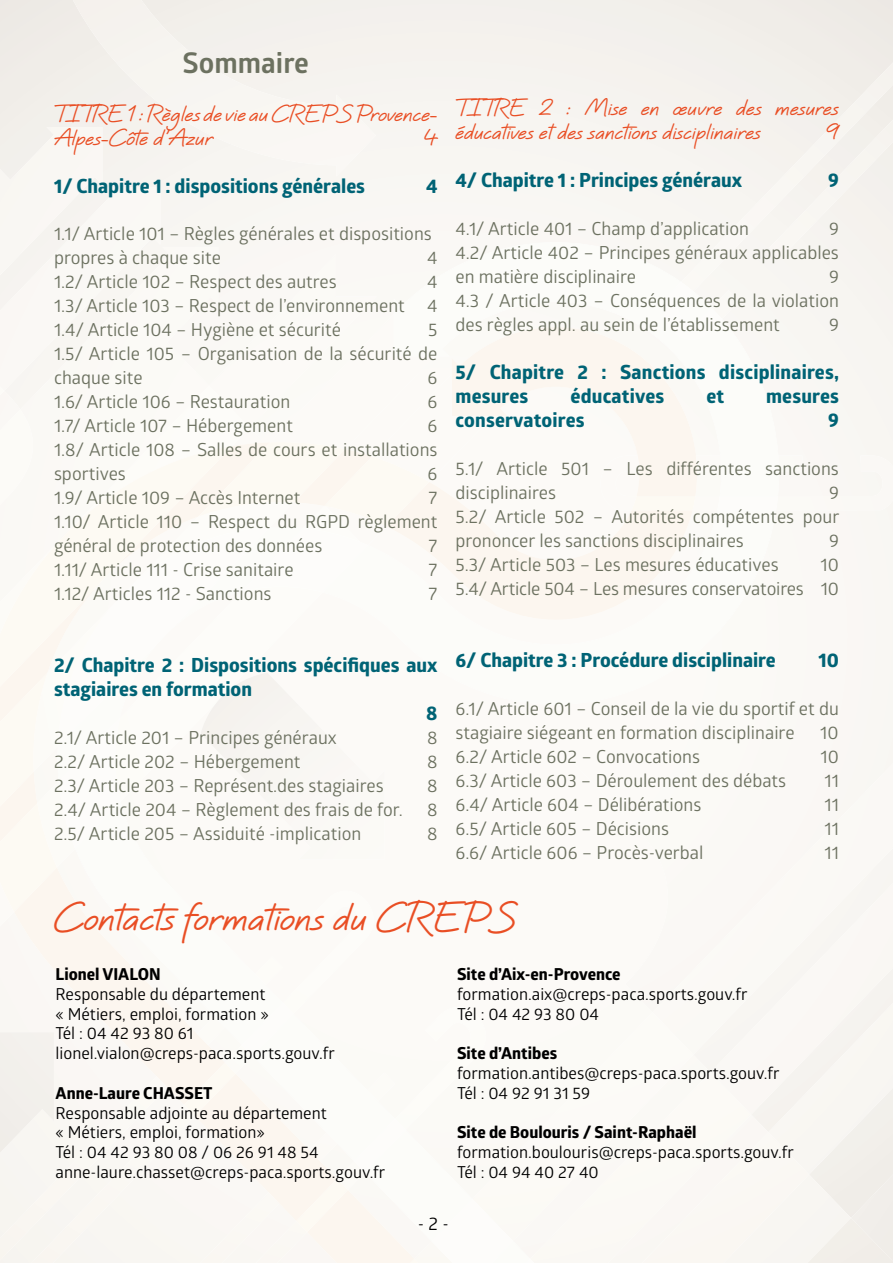
<style>
.page{position:relative;width:893px;height:1263px;background:#fff}
.page>*{position:absolute;margin:0;border:0;box-sizing:border-box;transform-origin:0 0}
.t1{font:700 39px "Quinzey";color:#e94e24}
.t2{font:700 28.5px "Glober";color:#6c7160}
.t3{font:700 22.5px/24px "Quinzey";color:#e94e24}
.t4{font:700 19.5px/24px "Globerx";color:#006375}
.t5{font:18px/24px "Glober";color:#6c7160;text-align:justify}
.t6{font:18px "Glober";color:#000}
.t7{font:16.5px/19.8px "Glober";color:#000}
.t8{font:700 16.5px "Globerx";color:#000}
</style>
<div class="page">
<div style="left:0;top:0;width:851px;height:557px;background:#f7f5f2"></div>
<div style="left:56px;top:0;width:320px;height:176px;background:#f5f3ef"></div>
<div style="left:57px;top:242px;width:722px;height:315px;background:#fbfaf6"></div>
<div style="left:33px;top:327px;width:664px;height:293px;background:#fcf9f5"></div>
<div style="left:652px;top:557px;width:241px;height:120px;background:#fbf9f6"></div>
<div style="left:814px;top:677px;width:79px;height:120px;background:#faf7f4"></div>
<div style="left:784px;top:797px;width:109px;height:56px;background:#faf8f5"></div>
<div style="left:209px;top:254px;width:284px;height:120px;background:#fbfaf6"></div>
<svg style="left:0;top:374px;width:493px;height:479px"></svg>
<svg style="left:212px;top:673px;width:55px;height:36px"></svg>
<div style="left:600px;top:456px;width:293px;height:54px;background:#fcfaf5"></div>
<div style="left:0;top:853px;width:893px;height:410px;background:#fbf9f5"></div>
<div style="left:0;top:180px;width:33px;height:531px;background:#faf8f4"></div>
<div style="left:681px;top:0;width:212px;height:319px;background:#f5f2ee"></div>
<svg style="left:664px;top:282px;width:58px;height:58px"></svg>
<h2 class="t2" style="left:182px;top:43px;width:128px">Sommaire</h2>
<p class="t3" style="left:54px;top:104px;width:385px">TITRE 1 : Règles de vie au CREPS Provence-<br>Alpes-Côte d'Azur</p>
<p class="t3" style="left:424px;top:128px;width:15px">4</p>
<p class="t4" style="left:54px;top:174px;width:313px">1/ Chapitre 1 : dispositions générales</p>
<p class="t4" style="left:426px;top:174px;width:13px">4</p>
<p class="t5" style="left:54px;top:221px;width:379px">1.1/ Article 101 – Règles générales et dispositions propres à chaque site</p>
<p class="t5" style="left:427px;top:245px;width:12px">4</p>
<p class="t5" style="left:54px;top:269px;width:284px">1.2/ Article 102 – Respect des autres</p>
<p class="t5" style="left:54px;top:269px;width:385px;text-indent:373px">4<br>1.3/ Article 103 – Respect de l’environnement 4<br>1.4/ Article 104 – Hygiène et sécurité</p>
<p class="t5" style="left:54px;top:317px;width:385px;text-indent:374px">5<br>1.5/ Article 105 – Organisation de la sécurité de chaque site</p>
<p class="t5" style="left:428px;top:365px;width:11px">6</p>
<p class="t5" style="left:54px;top:389px;width:238px">1.6/ Article 106 – Restauration</p>
<p class="t5" style="left:428px;top:389px;width:11px">6</p>
<p class="t5" style="left:54px;top:413px;width:240px">1.7/ Article 107 – Hébergement</p>
<p class="t5" style="left:54px;top:413px;width:385px;text-indent:374px">6<br>1.8/ Article 108 – Salles de cours et installations sportives</p>
<p class="t5" style="left:428px;top:461px;width:11px">6</p>
<p class="t5" style="left:54px;top:485px;width:248px">1.9/ Article 109 – Accès Internet</p>
<p class="t5" style="left:54px;top:485px;width:385px;text-indent:375px">7<br>1.10/ Article 110 – Respect du RGPD règlement général de protection des données</p>
<p class="t5" style="left:429px;top:533px;width:10px">7</p>
<p class="t5" style="left:54px;top:557px;width:241px">1.11/ Article 111 - Crise sanitaire</p>
<p class="t5" style="left:429px;top:557px;width:10px">7</p>
<p class="t5" style="left:54px;top:581px;width:219px">1.12/ Articles 112 - Sanctions</p>
<p class="t5" style="left:429px;top:581px;width:10px">7</p>
<p class="t3" style="left:455px;top:97px;width:385px">TITRE 2 : Mise en œuvre des mesures éducatives et des sanctions disciplinaires</p>
<p class="t3" style="left:826px;top:121px;width:14px">9</p>
<p class="t4" style="left:455px;top:168px;width:288px">4/ Chapitre 1 : Principes généraux</p>
<p class="t4" style="left:828px;top:168px;width:12px">9</p>
<p class="t5" style="left:455px;top:216px;width:295px">4.1/ Article 401 – Champ d’application</p>
<p class="t5" style="left:455px;top:216px;width:385px;text-indent:374px">9<br>4.2/ Article 402 – Principes généraux applicables en matière disciplinaire</p>
<p class="t5" style="left:455px;top:264px;width:385px;text-indent:374px">9<br>4.3 / Article 403 – Conséquences de la violation des règles appl. au sein de l’établissement</p>
<p class="t5" style="left:829px;top:312px;width:11px">9</p>
<p class="t4" style="left:455px;top:360px;width:385px">5/ Chapitre 2 : Sanctions disciplinaires, mesures</p>
<p class="t4" style="left:570px;top:384px;width:95px">éducatives</p>
<p class="t4" style="left:706px;top:384px;width:19px">et</p>
<p class="t4" style="left:766px;top:384px;width:74px">mesures</p>
<p class="t4" style="left:455px;top:408px;width:131px">conservatoires</p>
<p class="t4" style="left:828px;top:408px;width:12px">9</p>
<p class="t5" style="left:455px;top:456px;width:385px">5.1/ Article 501 – Les différentes sanctions disciplinaires</p>
<p class="t5" style="left:455px;top:480px;width:385px;text-indent:374px">9<br>5.2/ Article 502 – Autorités compétentes pour prononcer les sanctions disciplinaires</p>
<p class="t5" style="left:829px;top:528px;width:11px">9</p>
<p class="t5" style="left:455px;top:552px;width:325px">5.3/ Article 503 – Les mesures éducatives</p>
<p class="t5" style="left:455px;top:552px;width:385px;text-align:right">10<br>5.4/ Article 504 – Les mesures conservatoires 10</p>
<p class="t4" style="left:54px;top:653px;width:385px">2/ Chapitre 2 : Dispositions spécifiques aux</p>
<p class="t4" style="left:54px;top:677px;width:200px">stagiaires en formation</p>
<p class="t4" style="left:426px;top:701px;width:13px">8</p>
<p class="t5" style="left:54px;top:725px;width:284px">2.1/ Article 201 – Principes généraux</p>
<p class="t5" style="left:427px;top:725px;width:12px">8</p>
<p class="t5" style="left:54px;top:749px;width:248px">2.2/ Article 202 – Hébergement</p>
<p class="t5" style="left:427px;top:749px;width:12px">8</p>
<p class="t5" style="left:54px;top:773px;width:331px">2.3/ Article 203 – Représent.des stagiaires</p>
<p class="t5" style="left:427px;top:773px;width:12px">8</p>
<p class="t5" style="left:54px;top:797px;width:350px">2.4/ Article 204 – Règlement des frais de for.</p>
<p class="t5" style="left:427px;top:797px;width:12px">8</p>
<p class="t5" style="left:54px;top:821px;width:309px">2.5/ Article 205 – Assiduité -implication</p>
<p class="t5" style="left:427px;top:821px;width:12px">8</p>
<p class="t4" style="left:455px;top:648px;width:322px">6/ Chapitre 3 : Procédure disciplinaire</p>
<p class="t4" style="left:818px;top:648px;width:22px">10</p>
<p class="t5" style="left:455px;top:696px;width:385px">6.1/ Article 601 – Conseil de la vie du sportif et du stagiaire siégeant en formation disciplinaire</p>
<p class="t5" style="left:820px;top:720px;width:20px">10</p>
<p class="t5" style="left:455px;top:744px;width:246px">6.2/ Article 602 – Convocations</p>
<p class="t5" style="left:821px;top:744px;width:20px">10</p>
<p class="t5" style="left:455px;top:768px;width:332px">6.3/ Article 603 – Déroulement des débats</p>
<p class="t5" style="left:824px;top:768px;width:16px">11</p>
<p class="t5" style="left:455px;top:792px;width:247px">6.4/ Article 604 – Délibérations</p>
<p class="t5" style="left:824px;top:792px;width:16px">11</p>
<p class="t5" style="left:455px;top:816px;width:215px">6.5/ Article 605 – Décisions</p>
<p class="t5" style="left:824px;top:816px;width:16px">11</p>
<p class="t5" style="left:455px;top:840px;width:250px">6.6/ Article 606 – Procès-verbal</p>
<p class="t5" style="left:824px;top:840px;width:16px">11</p>
<h1 class="t1" style="left:53px;top:893px;width:464px">Contacts formations du CREPS</h1>
<p class="t8" style="left:56px;top:962px;width:107px">Lionel VIALON</p>
<p class="t7" style="left:56px;top:983px;width:281px">Responsable du département<br>« Métiers, emploi, formation »<br>Tél : 04 42 93 80 61 lionel.vialon@creps-paca.sports.gouv.fr</p>
<p class="t8" style="left:56px;top:1081px;width:159px">Anne-Laure CHASSET</p>
<p class="t7" style="left:56px;top:1102px;width:331px">Responsable adjointe au département<br>« Métiers, emploi, formation»<br>Tél : 04 42 93 80 08 / 06 26 91 48 54 anne-laure.chasset@creps-paca.sports.gouv.fr</p>
<p class="t8" style="left:457px;top:962px;width:165px">Site d’Aix-en-Provence</p>
<p class="t7" style="left:457px;top:983px;width:292px">formation.aix@creps-paca.sports.gouv.fr<br>Tél : 04 42 93 80 04</p>
<p class="t8" style="left:457px;top:1041px;width:102px">Site d’Antibes</p>
<p class="t7" style="left:457px;top:1062px;width:324px">formation.antibes@creps-paca.sports.gouv.fr<br>Tél : 04 92 91 31 59</p>
<p class="t8" style="left:457px;top:1120px;width:241px">Site de Boulouris / Saint-Raphaël</p>
<p class="t7" style="left:457px;top:1142px;width:338px">formation.boulouris@creps-paca.sports.gouv.fr<br>Tél : 04 94 40 27 40</p>
<p class="t6" style="left:418px;top:1211px;width:32px">- 2 -</p>
</div>
